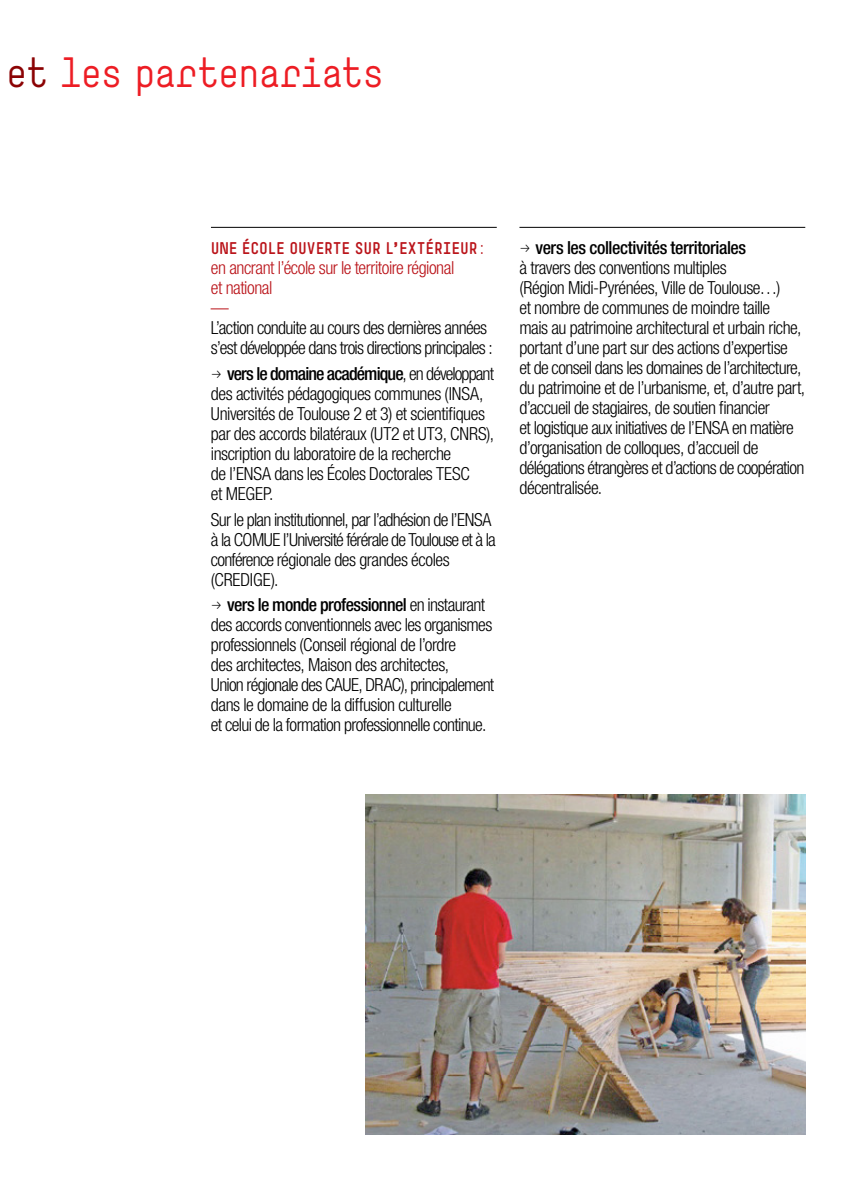
<style>
.page{position:relative;width:862px;height:1191px;background:#fff}
.page>*{position:absolute;margin:0;border:0;box-sizing:border-box;transform-origin:0 0}
.t1{font:40px "Simple";letter-spacing:-.035em;color:#ed1d24}
.t2{font:300 condensed 18px/20px "Helvetica Neue LT Std";letter-spacing:-.03em;color:#000}
.t3{font:300 condensed 18px/20px "Helvetica Neue LT Std";letter-spacing:-.025em;color:#ba141a}
.t4{font:500 condensed 18px "Helvetica Neue LT Std";letter-spacing:-.02em;color:#000}
.t5{font:700 16px "Simple";letter-spacing:-.01em;color:#ba141a}
.s1{color:#8b0304}
.s2{font-family:"Helvetica Neue LT Std";font-weight:300;font-stretch:condensed;font-size:18px}
.s3{font-weight:500}
</style>
<div class="page">
<hr style="left:211px;top:227px;width:286px;height:1px;background:#000">
<hr style="left:519px;top:227px;width:286px;height:1px;background:#000">
<img style="left:365px;top:794px;width:440px;height:340px">
<h1 class="t1" style="left:6px;top:49px;width:380px"><span class="s1">et</span> les partenariats</h1>
<p class="t5" style="left:211px;top:238px;width:275px">UNE ÉCOLE OUVERTE SUR L’EXTÉRIEUR <span class="s2">:</span></p>
<p class="t3" style="left:211px;top:257px;width:245px">en ancrant l’école sur le territoire régional et national<br>—</p>
<p class="t2" style="left:211px;top:317px;width:283px">L’action conduite au cours des dernières années s’est développée dans trois directions principales :</p>
<p class="t2" style="left:211px;top:363px;width:284px;text-indent:16px"><span class="s3">vers le domaine académique</span>, en développant des activités pédagogiques communes (INSA, Universités de Toulouse 2 et 3) et scientifiques par des accords bilatéraux (UT2 et UT3, CNRS), inscription du laboratoire de la recherche<br>de l’ENSA dans les Écoles Doctorales TESC<br>et MEGEP.</p>
<p class="t2" style="left:211px;top:509px;width:286px">Sur le plan institutionnel, par l’adhésion de l’ENSA à la COMUE l’Université férérale de Toulouse et à la conférence régionale des grandes écoles (CREDIGE).</p>
<p class="t2" style="left:211px;top:594px;width:285px;text-indent:16px"><span class="s3">vers le monde professionnel</span> en instaurant des accords conventionnels avec les organismes professionnels (Conseil régional de l’ordre<br>des architectes, Maison des architectes,<br>Union régionale des CAUE, DRAC), principalement dans le domaine de la diffusion culturelle<br>et celui de la formation professionnelle continue.</p>
<p class="t4" style="left:535px;top:237px;width:212px">vers les collectivités territoriales</p>
<p class="t2" style="left:519px;top:257px;width:287px">à travers des conventions multiples<br>(Région Midi-Pyrénées, Ville de Toulouse…)<br>et nombre de communes de moindre taille<br>mais au patrimoine architectural et urbain riche, portant d’une part sur des actions d’expertise<br>et de conseil dans les domaines de l’architecture, du patrimoine et de l’urbanisme, et, d’autre part, d’accueil de stagiaires, de soutien financier<br>et logistique aux initiatives de l’ENSA en matière d’organisation de colloques, d’accueil de délégations étrangères et d’actions de coopération décentralisée.</p>
</div>
